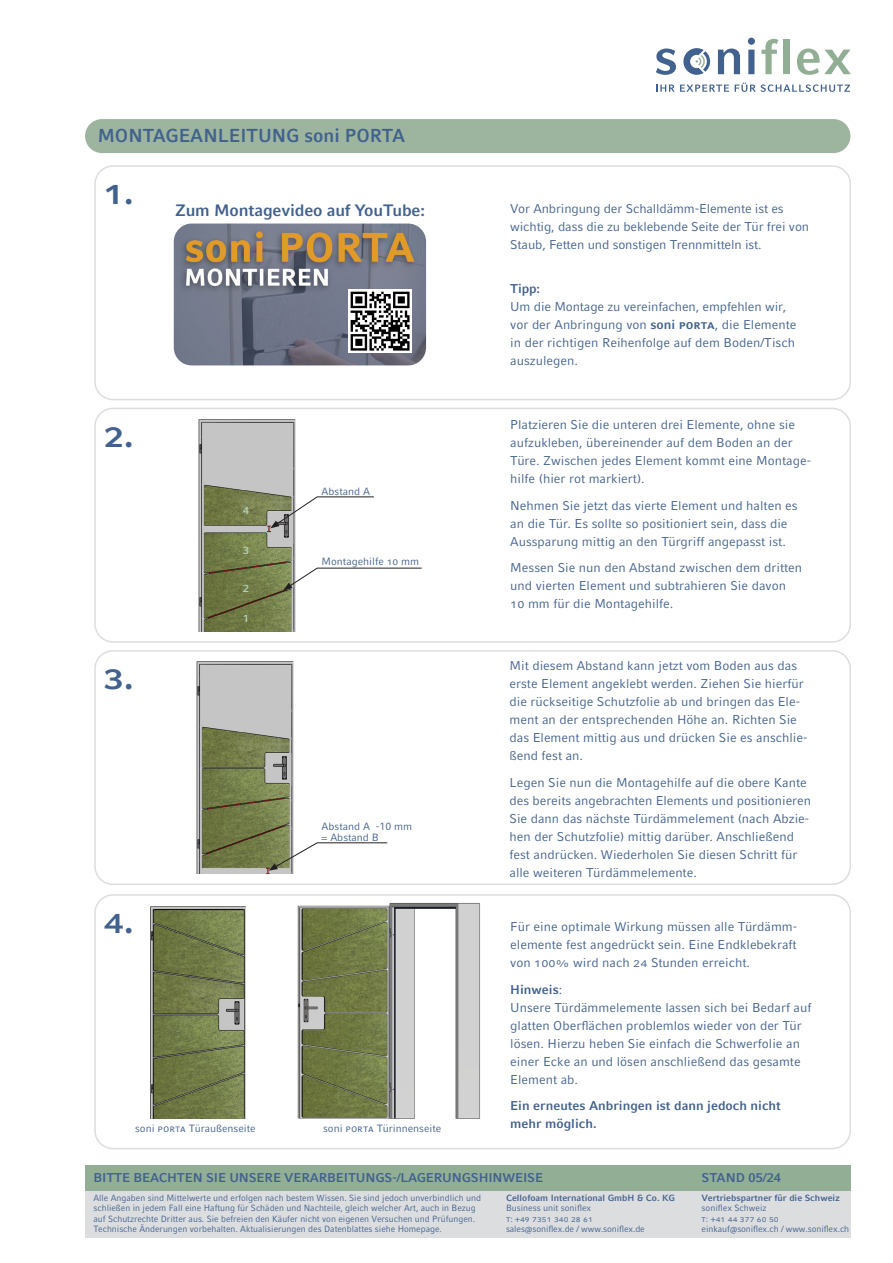
<style>
.page{position:relative;width:893px;height:1263px;background:#fff}
.page>*{position:absolute;margin:0;border:0;box-sizing:border-box;transform-origin:0 0}
.Aufzählungen{font:700 36px "Compatil Fact LT Pro";color:#41618e}
.Seitentitel{font:700 18.75px "Compatil Fact LT Pro";color:#41618e}
.Aufzählungen-2{font:700 16.5px "Compatil Fact LT Pro";letter-spacing:-.01em;color:#41618e}
.Aufzählungen-3{font:12.75px/18px "Compatil Fact LT Pro";color:#41618e}
.Aufzählungen-4{font:700 12.75px/18px "Compatil Fact LT Pro";letter-spacing:-.01em;color:#41618e}
.Aufzählungen-5{font:10.5px/10.5px "Compatil Fact LT Pro";color:#41618e}
.Aufzählungen-6{font:700 10.5px "Compatil Fact LT Pro";color:#b3d2bb}
.t1{font:9px/10.5px "Compatil Fact LT Pro";color:#41618e;scale:.96 1}
.t2{font:9px/10.5px "Compatil Fact LT Pro";color:#41618e}
.t3{font:700 9px "Compatil Fact LT Pro";color:#41618e}
.s1{font-weight:700}
</style>
<div class="page">
<svg style="left:656px;top:49px;width:20px;height:26px"></svg>
<svg style="left:718px;top:49px;width:22px;height:25px"></svg>
<svg style="left:748px;top:38px;width:7px;height:36px"></svg>
<svg style="left:761px;top:39px;width:17px;height:35px"></svg>
<div style="left:784px;top:39px;width:6px;height:35px;background:#92af96"></div>
<svg style="left:797px;top:49px;width:54px;height:26px"></svg>
<svg style="left:656px;top:85px;width:73px;height:7px"></svg>
<svg style="left:735px;top:83px;width:115px;height:9px"></svg>
<svg style="left:683px;top:48px;width:27px;height:27px"></svg>
<div style="left:85px;top:1191px;width:765px;height:46px;background:#dcdddf"></div>
<div style="left:85px;top:1165px;width:765px;height:26px;background:#92af96"></div>
<div style="left:94px;top:165px;width:757px;height:235px;border:2px solid #dcdddf;border-radius:18px"></div>
<div style="left:94px;top:408px;width:757px;height:235px;border:2px solid #dcdddf;border-radius:18px"></div>
<img style="left:198px;top:420px;width:98px;height:211px">
<img style="left:196px;top:662px;width:98px;height:211px">
<div style="left:94px;top:650px;width:757px;height:235px;border:2px solid #dcdddf;border-radius:18px"></div>
<div style="left:85px;top:119px;width:765px;height:34px;background:#9db59f;border-radius:17px"></div>
<div style="left:94px;top:894px;width:757px;height:255px;border:2px solid #dcdddf;border-radius:18px"></div>
<svg style="left:269px;top:842px;width:49px;height:29px"></svg>
<svg style="left:270px;top:496px;width:48px;height:32px"></svg>
<svg style="left:283px;top:568px;width:34px;height:22px"></svg>
<hr style="left:317px;top:842px;width:70px;height:1px;background:#231f20">
<hr style="left:317px;top:497px;width:57px;height:1px;background:#231f20">
<hr style="left:317px;top:568px;width:105px;height:1px;background:#231f20">
<img style="left:150px;top:906px;width:96px;height:212px">
<img style="left:297px;top:903px;width:183px;height:216px">
<img style="left:174px;top:224px;width:252px;height:141px">
<svg style="left:348px;top:289px;width:64px;height:64px"></svg>
<svg style="left:351px;top:292px;width:59px;height:59px"></svg>
<p class="Seitentitel" style="left:98px;top:125px;width:309px">MONTAGEANLEITUNG soni PORTA</p>
<p class="Aufzählungen" style="left:104px;top:171px;width:32px">1.</p>
<p class="Aufzählungen-2" style="left:175px;top:200px;width:251px">Zum Montagevideo auf YouTube:</p>
<p class="Aufzählungen-3" style="left:510px;top:199px;width:300px">Vor Anbringung der Schalldämm-Elemente ist es wichtig, dass die zu beklebende Seite der Tür frei von<br>Staub, Fetten und sonstigen Trennmitteln ist.</p>
<p class="Aufzählungen-3" style="left:510px;top:280px;width:288px"><span class="s1">Tipp:<br></span>Um die Montage zu vereinfachen, empfehlen wir, vor der Anbringung von <span class="s1">soni Porta</span>, die Elemente in der richtigen Reihenfolge auf dem Boden/Tisch auszulegen.</p>
<p class="Aufzählungen" style="left:104px;top:413px;width:32px">2.</p>
<p class="Aufzählungen-3" style="left:510px;top:416px;width:302px">Platzieren Sie die unteren drei Elemente, ohne sie aufzukleben, übereinender auf dem Boden an der Türe. Zwischen jedes Element kommt eine Montage&shy;hilfe (hier rot markiert).</p>
<p class="Aufzählungen-3" style="left:510px;top:496px;width:289px">Nehmen Sie jetzt das vierte Element und halten es an die Tür. Es sollte so positioniert sein, dass die<br>Aussparung mittig an den Türgriff angepasst ist.</p>
<p class="Aufzählungen-3" style="left:510px;top:559px;width:293px">Messen Sie nun den Abstand zwischen dem dritten und vierten Element und subtrahieren Sie davon<br>10 mm für die Montagehilfe.</p>
<p class="Aufzählungen-5" style="left:322px;top:486px;width:50px">Abstand A</p>
<p class="Aufzählungen-6" style="left:243px;top:504px;width:7px">4</p>
<p class="Aufzählungen-6" style="left:243px;top:544px;width:7px">3</p>
<p class="Aufzählungen-5" style="left:322px;top:556px;width:99px">Montagehilfe 10 mm</p>
<p class="Aufzählungen-6" style="left:243px;top:582px;width:7px">2</p>
<p class="Aufzählungen-6" style="left:243px;top:612px;width:7px">1</p>
<p class="Aufzählungen" style="left:104px;top:655px;width:32px">3.</p>
<p class="Aufzählungen-3" style="left:509px;top:657px;width:299px">Mit diesem Abstand kann jetzt vom Boden aus das erste Element angeklebt werden. Ziehen Sie hierfür die rückseitige Schutzfolie ab und bringen das Ele&shy;ment an der entsprechenden Höhe an. Richten Sie das Element mittig aus und drücken Sie es anschlie&shy;ßend fest an.</p>
<p class="Aufzählungen-3" style="left:509px;top:773px;width:303px">Legen Sie nun die Montagehilfe auf die obere Kante des bereits angebrachten Elements und positionieren Sie dann das nächste Türdämmelement (nach Abzie&shy;hen der Schutzfolie) mittig darüber. Anschließend fest andrücken. Wiederholen Sie diesen Schritt für alle weiteren Türdämmelemente.</p>
<p class="Aufzählungen-5" style="left:322px;top:821px;width:92px">Abstand A -10 mm = Abstand B</p>
<p class="Aufzählungen" style="left:104px;top:899px;width:32px">4.</p>
<p class="Aufzählungen-3" style="left:510px;top:918px;width:288px;text-align:justify">Für eine optimale Wirkung müssen alle Türdämm&shy;elemente fest angedrückt sein. Eine Endklebekraft von 100% wird nach 24 Stunden erreicht.</p>
<p class="Aufzählungen-3" style="left:510px;top:980px;width:303px"><span class="s1">Hinweis</span>:<br>Unsere Türdämmelemente lassen sich bei Bedarf auf glatten Oberflächen problemlos wieder von der Tür lösen. Hierzu heben Sie einfach die Schwerfolie an einer Ecke an und lösen anschließend das gesamte Element ab.</p>
<p class="Aufzählungen-4" style="left:510px;top:1097px;width:272px">Ein erneutes Anbringen ist dann jedoch nicht mehr möglich.</p>
<p class="Aufzählungen-5" style="left:135px;top:1123px;width:122px">soni Porta Türaußenseite</p>
<p class="Aufzählungen-5" style="left:323px;top:1123px;width:120px">soni Porta Türinnenseite</p>
<p class="Aufzählungen-4" style="left:94px;top:1169px;width:451px">BITTE BEACHTEN SIE UNSERE VERARBEITUNGS-/LAGERUNGSHINWEISE</p>
<p class="t1" style="left:94px;top:1192px;width:405px">Alle Angaben sind Mittelwerte und erfolgen nach bestem Wissen. Sie sind jedoch unverbindlich und schließen in jedem Fall eine Haftung für Schäden und Nachteile, gleich welcher Art, auch in Bezug auf Schutzrechte Dritter aus. Sie befreien den Käufer nicht von eigenen Versuchen und Prüfungen.<br>Technische Änderungen vorbehalten. Aktualisierungen des Datenblattes siehe Homepage.</p>
<p class="t3" style="left:506px;top:1192px;width:171px">Cellofoam International GmbH &amp; Co. KG</p>
<p class="t2" style="left:506px;top:1203px;width:140px">Business unit soniflex<br>t: +49 7351 340 28 61 sales@soniflex.de / www.soniflex.de</p>
<p class="Aufzählungen-4" style="left:702px;top:1168px;width:81px">STAND 05/24</p>
<p class="t3" style="left:702px;top:1192px;width:140px">Vertriebspartner für die Schweiz</p>
<p class="t2" style="left:702px;top:1203px;width:149px">soniflex Schweiz<br>t: +41 44 377 60 50 einkauf@soniflex.ch / www.soniflex.ch</p>
</div>
